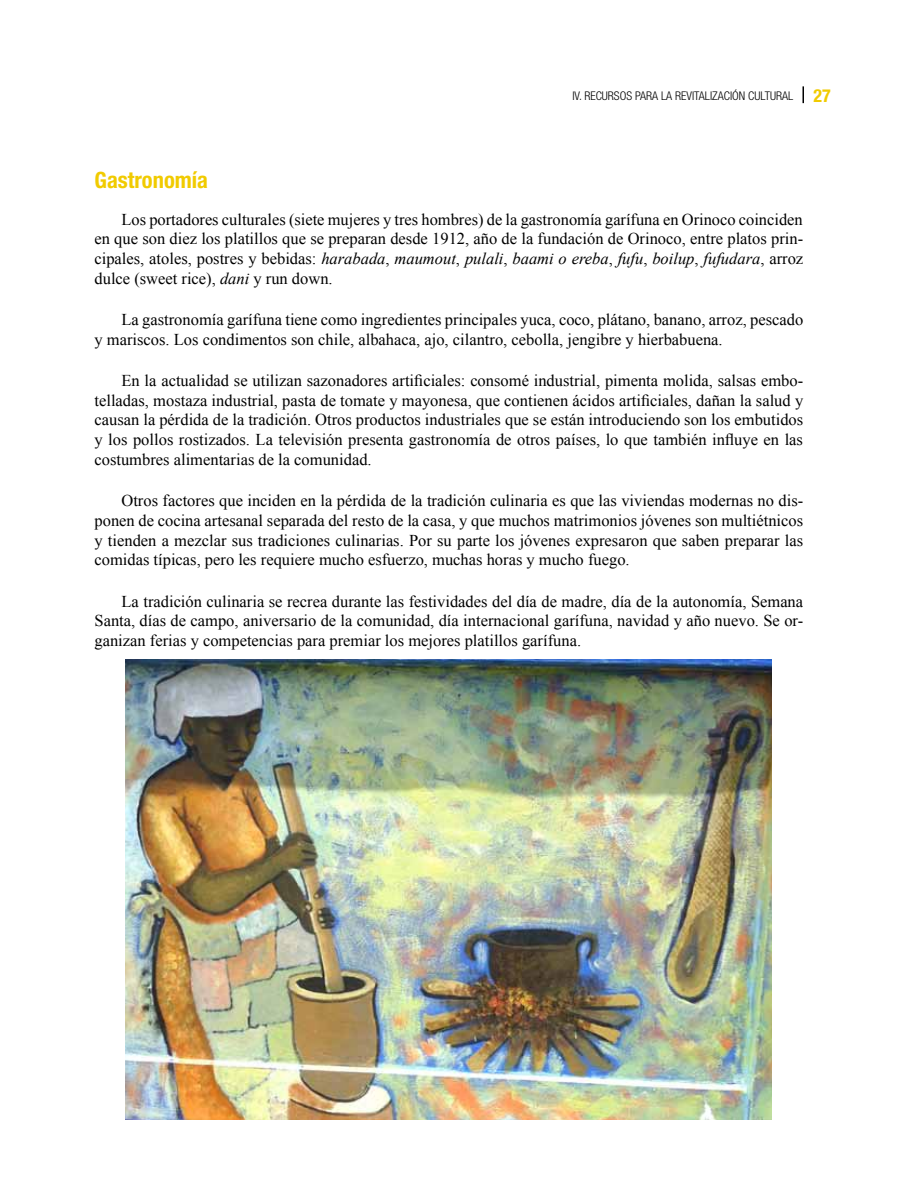
<style>
.page{position:relative;width:918px;height:1188px;background:#fff}
.page>*{position:absolute;margin:0;border:0;box-sizing:border-box;transform-origin:0 0}
.t1{font:700 condensed 22.5px "Helvetica Neue";color:#f1cb00}
.t2{font:16.5px/19.8px "Times New Roman";color:#000;text-align:justify}
.t3{font:300 condensed 12px "Helvetica Neue";color:#000}
.s1{font-weight:700;font-size:18px;color:#f1cb00}
.s2{font-style:italic}
</style>
<div class="page">
<svg style="left:802px;top:86px;width:2px;height:17px"></svg>
<img style="left:126px;top:660px;width:646px;height:460px">
<p class="t3" style="left:572px;top:88px;width:260px">IV. RECURSOS PARA LA REVITALIZACIÓN CULTURAL <span class="s1">27</span></p>
<h1 class="t1" style="left:94px;top:166px;width:115px">Gastronomía</h1>
<p class="t2" style="left:94px;top:209px;width:710px;text-indent:27px">Los portadores culturales (siete mujeres y tres hombres) de la gastronomía garífuna en Orinoco coinciden en que son diez los platillos que se preparan desde 1912, año de la fundación de Orinoco, entre platos prin&shy;cipales, atoles, postres y bebidas: <span class="s2">harabada</span>, <span class="s2">maumout</span>, <span class="s2">pulali</span>, <span class="s2">baami o ereba</span>, <span class="s2">fufu</span>, <span class="s2">boilup</span>, <span class="s2">fufudara</span>, arroz dulce (sweet rice), <span class="s2">dani</span> y run down.</p>
<p class="t2" style="left:95px;top:309px;width:710px;text-indent:27px">La gastronomía garífuna tiene como ingredientes principales yuca, coco, plátano, banano, arroz, pescado y mariscos. Los condimentos son chile, albahaca, ajo, cilantro, cebolla, jengibre y hierbabuena.</p>
<p class="t2" style="left:94px;top:370px;width:710px;text-indent:27px">En la actualidad se utilizan sazonadores artificiales: consomé industrial, pimenta molida, salsas embo&shy;telladas, mostaza industrial, pasta de tomate y mayonesa, que contienen ácidos artificiales, dañan la salud y causan la pérdida de la tradición. Otros productos industriales que se están introduciendo son los embutidos y los pollos rostizados. La televisión presenta gastronomía de otros países, lo que también influye en las costumbres alimentarias de la comunidad.</p>
<p class="t2" style="left:94px;top:490px;width:710px;text-indent:27px">Otros factores que inciden en la pérdida de la tradición culinaria es que las viviendas modernas no dis&shy;ponen de cocina artesanal separada del resto de la casa, y que muchos matrimonios jóvenes son multiétnicos y tienden a mezclar sus tradiciones culinarias. Por su parte los jóvenes expresaron que saben preparar las comidas típicas, pero les requiere mucho esfuerzo, muchas horas y mucho fuego.</p>
<p class="t2" style="left:94px;top:591px;width:710px;text-indent:27px">La tradición culinaria se recrea durante las festividades del día de madre, día de la autonomía, Semana Santa, días de campo, aniversario de la comunidad, día internacional garífuna, navidad y año nuevo. Se or&shy;ganizan ferias y competencias para premiar los mejores platillos garífuna.</p>
</div>
